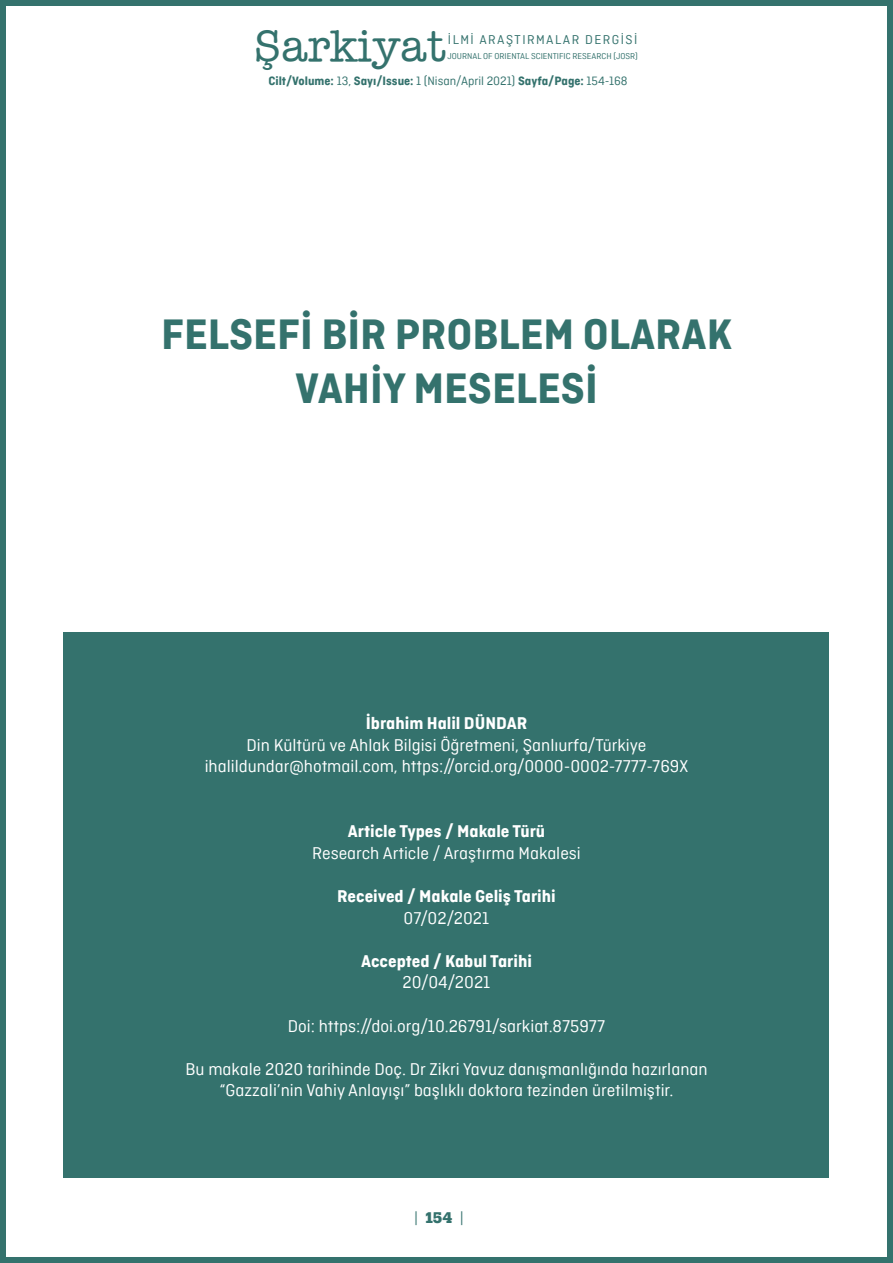
<style>
.page{position:relative;width:893px;height:1263px;background:#fff}
.page>*{position:absolute;margin:0;border:0;box-sizing:border-box;transform-origin:0 0}
.t1{font:700 45px/54px "Ciutadella";color:#34726d;text-align:center}
.t2{font:41.4px "arkiyat Font";color:#34726d}
.t3{font:18px/21.6px "Ciutadella";color:#fff;text-align:center}
.t4{font:700 18px "Ciutadella";color:#fff}
.t5{font:700 15px "Produkt Web";color:#34726d}
.t6{font:13.5px "Ciutadella";letter-spacing:.11em;color:#34726d}
.t7{font:700 12.75px "Ciutadella";color:#34726d}
.t8{font:9px "Ciutadella";color:#34726d}
.s1{font-weight:400}
</style>
<div class="page">
<div style="left:0;top:0;width:893px;height:6px;background:#34726d"></div>
<div style="left:0;top:0;width:6px;height:1263px;background:#34726d"></div>
<div style="left:887px;top:0;width:6px;height:1263px;background:#34726d"></div>
<div style="left:0;top:1257px;width:893px;height:6px;background:#34726d"></div>
<div style="left:64px;top:632px;width:765px;height:546px;background:#34726d"></div>
<h2 class="t2" style="left:255px;top:22px;width:193px">Şarkiyat</h2>
<p class="t6" style="left:448px;top:32px;width:191px">İLMİ ARAŞTIRMALAR DERGİSİ</p>
<p class="t8" style="left:447px;top:51px;width:192px">JOURNAL OF ORIENTAL SCIENTIFIC RESEARCH (JOSR)</p>
<p class="t7" style="left:268px;top:75px;width:361px">Cilt/Volume: <span class="s1">13,</span> Sayı/Issue: <span class="s1">1 (Nisan/April 2021)</span> Sayfa/Page: <span class="s1">154-168</span></p>
<h1 class="t1" style="left:161px;top:309px;width:572px">FELSEFİ BİR PROBLEM OLARAK<br>VAHİY MESELESİ</h1>
<p class="t4" style="left:366px;top:715px;width:163px">İbrahim Halil DÜNDAR</p>
<p class="t3" style="left:205px;top:735px;width:485px">Din Kültürü ve Ahlak Bilgisi Öğretmeni, Şanlıurfa/Türkiye ihalildundar@hotmail.com, https://orcid.org/0000-0002-7777-769X</p>
<p class="t4" style="left:348px;top:823px;width:199px">Article Types / Makale Türü</p>
<p class="t3" style="left:312px;top:843px;width:270px">Research Article / Araştırma Makalesi</p>
<p class="t4" style="left:337px;top:888px;width:220px">Received / Makale Geliş Tarihi</p>
<p class="t3" style="left:404px;top:908px;width:87px">07/02/2021</p>
<p class="t4" style="left:361px;top:953px;width:172px">Accepted / Kabul Tarihi</p>
<p class="t3" style="left:403px;top:973px;width:89px">20/04/2021</p>
<p class="t3" style="left:288px;top:1016px;width:319px">Doi: https://doi.org/10.26791/sarkiat.875977</p>
<p class="t3" style="left:185px;top:1059px;width:524px">Bu makale 2020 tarihinde Doç. Dr Zikri Yavuz danışmanlığında hazırlanan “Gazzali’nin Vahiy Anlayışı” başlıklı doktora tezinden üretilmiştir.</p>
<p class="t5" style="left:414px;top:1209px;width:51px"><span class="s1">|</span> 154 <span class="s1">|</span></p>
</div>
